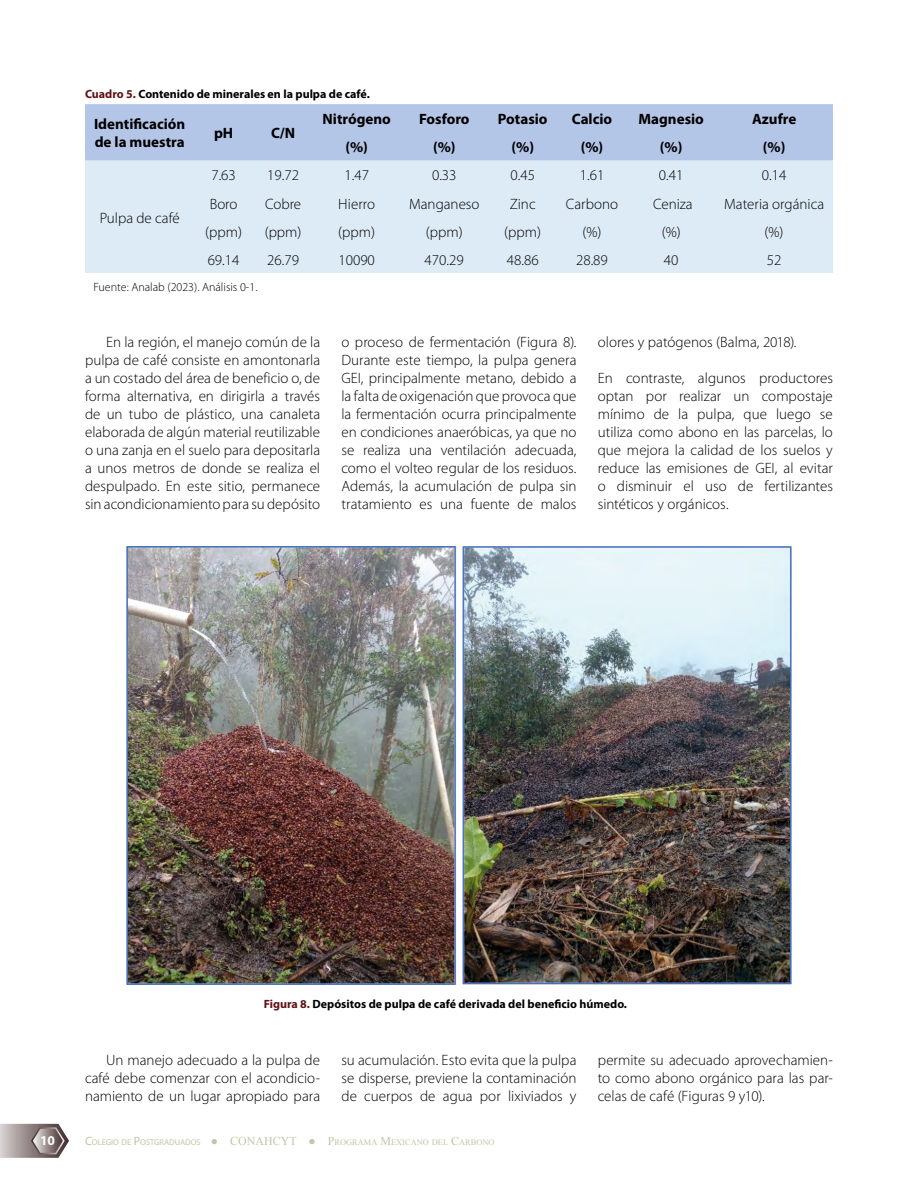
<style>
.page{position:relative;width:918px;height:1188px;background:#fff}
.page>*{position:absolute;margin:0;border:0;box-sizing:border-box;transform-origin:0 0}
.t1{font:300 15px/18px "Myriad Pro";color:#000;text-align:justify}
.t2{font:700 15px/18px "Myriad Pro";color:#000}
.t3{font:700 13.5px "Myriad Pro";color:#fff}
.t4{font:700 12px "Myriad Pro";color:#000}
.t5{font:300 12px "Myriad Pro";color:#000}
.t6{font:8.4px "Myriad Pro";color:#c5c3a9}
.t7{font:8.4px "Times New Roman";color:#c5c3a9}
.s1{color:#621115}
.s2{font-size:12px}
.s3{font-family:"Times New Roman";font-size:12px}
.s4{font-family:"Times New Roman"}
</style>
<div class="page">
<svg style="left:0;top:1124px;width:69px;height:34px"></svg>
<div style="left:85px;top:104px;width:748px;height:57px;background:#b4c6e7"></div>
<div style="left:85px;top:161px;width:748px;height:112px;background:#ddebf7"></div>
<img style="left:126px;top:546px;width:666px;height:438px">
<p class="t4" style="left:85px;top:86px;width:286px"><span class="s1">Cuadro 5.</span> Contenido de minerales en la pulpa de café.</p>
<p class="t2" style="left:94px;top:114px;width:93px">Identificación de la muestra</p>
<p class="t2" style="left:214px;top:123px;width:21px">pH</p>
<p class="t2" style="left:271px;top:123px;width:26px">C/N</p>
<p class="t2" style="left:323px;top:109px;width:70px">Nitrógeno</p>
<p class="t2" style="left:419px;top:109px;width:52px">Fosforo</p>
<p class="t2" style="left:498px;top:109px;width:51px">Potasio</p>
<p class="t2" style="left:572px;top:109px;width:42px">Calcio</p>
<p class="t2" style="left:639px;top:109px;width:67px">Magnesio</p>
<p class="t2" style="left:752px;top:109px;width:46px">Azufre</p>
<p class="t2" style="left:345px;top:138px;width:24px">(%)</p>
<p class="t2" style="left:433px;top:138px;width:24px">(%)</p>
<p class="t2" style="left:511px;top:138px;width:24px">(%)</p>
<p class="t2" style="left:581px;top:138px;width:24px">(%)</p>
<p class="t2" style="left:660px;top:138px;width:24px">(%)</p>
<p class="t2" style="left:763px;top:138px;width:24px">(%)</p>
<p class="t1" style="left:211px;top:166px;width:26px">7.63</p>
<p class="t1" style="left:267px;top:166px;width:33px">19.72</p>
<p class="t1" style="left:344px;top:166px;width:26px">1.47</p>
<p class="t1" style="left:432px;top:166px;width:26px">0.33</p>
<p class="t1" style="left:510px;top:166px;width:26px">0.45</p>
<p class="t1" style="left:580px;top:166px;width:26px">1.61</p>
<p class="t1" style="left:659px;top:166px;width:26px">0.41</p>
<p class="t1" style="left:762px;top:166px;width:26px">0.14</p>
<p class="t1" style="left:210px;top:195px;width:29px">Boro</p>
<p class="t1" style="left:265px;top:195px;width:38px">Cobre</p>
<p class="t1" style="left:338px;top:195px;width:38px">Hierro</p>
<p class="t1" style="left:409px;top:195px;width:72px">Manganeso</p>
<p class="t1" style="left:510px;top:195px;width:27px">Zinc</p>
<p class="t1" style="left:566px;top:195px;width:54px">Carbono</p>
<p class="t1" style="left:653px;top:195px;width:41px">Ceniza</p>
<p class="t1" style="left:724px;top:195px;width:102px">Materia orgánica</p>
<p class="t1" style="left:205px;top:223px;width:38px">(ppm)</p>
<p class="t1" style="left:265px;top:223px;width:38px">(ppm)</p>
<p class="t1" style="left:338px;top:223px;width:38px">(ppm)</p>
<p class="t1" style="left:426px;top:223px;width:38px">(ppm)</p>
<p class="t1" style="left:504px;top:223px;width:38px">(ppm)</p>
<p class="t1" style="left:583px;top:223px;width:21px">(%)</p>
<p class="t1" style="left:662px;top:223px;width:21px">(%)</p>
<p class="t1" style="left:765px;top:223px;width:21px">(%)</p>
<p class="t1" style="left:208px;top:251px;width:33px">69.14</p>
<p class="t1" style="left:267px;top:251px;width:33px">26.79</p>
<p class="t1" style="left:338px;top:251px;width:38px">10090</p>
<p class="t1" style="left:425px;top:251px;width:41px">470.29</p>
<p class="t1" style="left:507px;top:251px;width:33px">48.86</p>
<p class="t1" style="left:576px;top:251px;width:33px">28.89</p>
<p class="t1" style="left:664px;top:251px;width:16px">40</p>
<p class="t1" style="left:767px;top:251px;width:16px">52</p>
<p class="t5" style="left:94px;top:280px;width:165px">Fuente: Analab (2023). Análisis 0-1.</p>
<p class="t1" style="left:100px;top:209px;width:81px">Pulpa de café</p>
<p class="t1" style="left:85px;top:333px;width:237px;text-indent:21px">En la región, el manejo común de la pulpa de café consiste en amontonarla a un costado del área de beneficio o, de forma alternativa, en dirigirla a través de un tubo de plástico, una canaleta elaborada de algún material reutilizable o una zanja en el suelo para depositarla a unos metros de donde se realiza el despulpado. En este sitio, permanece sin acondicionamiento para su depósito</p>
<p class="t1" style="left:341px;top:333px;width:237px">o proceso de fermentación (Figura 8).<br>Durante este tiempo, la pulpa genera GEI, principalmente metano, debido a la falta de oxigenación que provoca que la fermentación ocurra principalmente en condiciones anaeróbicas, ya que no se realiza una ventilación adecuada, como el volteo regular de los residuos.<br>Además, la acumulación de pulpa sin tratamiento es una fuente de malos</p>
<p class="t1" style="left:598px;top:333px;width:200px">olores y patógenos (Balma, 2018).</p>
<p class="t1" style="left:598px;top:369px;width:237px">En contraste, algunos productores optan por realizar un compostaje mínimo de la pulpa, que luego se utiliza como abono en las parcelas, lo que mejora la calidad de los suelos y reduce las emisiones de GEI, al evitar o disminuir el uso de fertilizantes sintéticos y orgánicos.</p>
<p class="t4" style="left:264px;top:996px;width:365px"><span class="s1">Figura 8.</span> Depósitos de pulpa de café derivada del beneficio húmedo.</p>
<p class="t1" style="left:85px;top:1051px;width:237px;text-indent:21px">Un manejo adecuado a la pulpa de café debe comenzar con el acondicio&shy;namiento de un lugar apropiado para</p>
<p class="t1" style="left:341px;top:1051px;width:237px">su acumulación. Esto evita que la pulpa se disperse, previene la contaminación de cuerpos de agua por lixiviados y</p>
<p class="t1" style="left:598px;top:1051px;width:237px">permite su adecuado aprovechamien&shy;to como abono orgánico para las par&shy;celas de café (Figuras 9 y10).</p>
<p class="t3" style="left:40px;top:1132px;width:16px">10</p>
<p class="t6" style="left:85px;top:1137px;width:327px"><span class="s2">C</span>OLEGIO DE <span class="s2">P</span>OSTGRADUADOS <span class="s3">● CONAHCYT ● P</span><span class="s4">ROGRAMA</span> <span class="s3">M</span><span class="s4">EXICANO</span></p>
<p class="t7" style="left:432px;top:1137px;width:52px">DEL <span class="s2">C</span>ARBONO</p>
</div>
